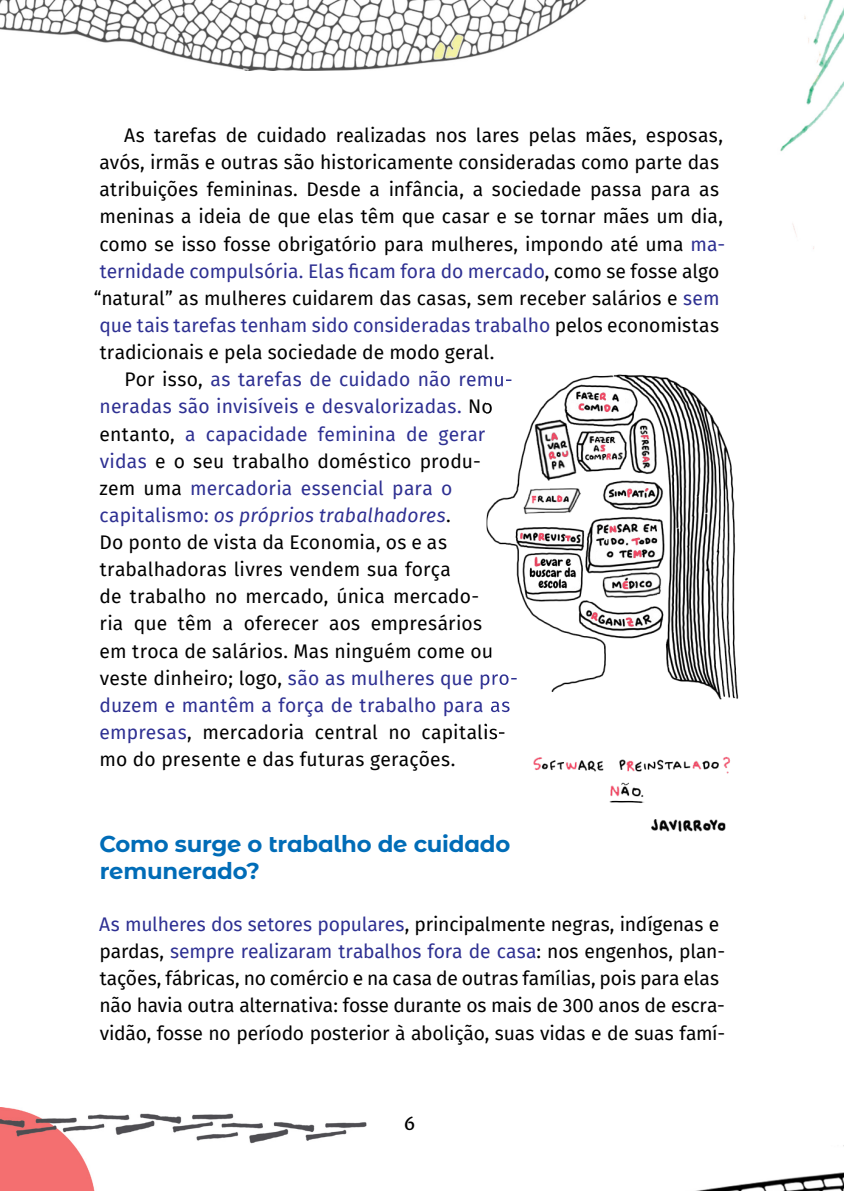
<style>
.page{position:relative;width:844px;height:1191px;background:#fff}
.page>*{position:absolute;margin:0;border:0;box-sizing:border-box;transform-origin:0 0}
.t1{font:700 22.75px/26.6px "Montserrat Alternates";letter-spacing:-.01em;color:#006cb7}
.t2{font:19.25px/27.1px "Fira Sans";color:#000}
.t3{font:19.25px "Fira Sans";letter-spacing:.005em;color:#2e3092}
.t4{font:italic 19.25px "Fira Sans";letter-spacing:.01em;color:#2e3092}
.t5{font:17.5px "Merriweather Sans";color:#000}
.s1{color:#2e3092}
.s2{color:#000}
.s3{font-style:normal}
.s4{font-style:normal;color:#000}
</style>
<div class="page">
<img style="left:780px;top:0;width:63px;height:249px">
<img style="left:0;top:0;width:587px;height:71px">
<img style="left:0;top:1107px;width:366px;height:84px">
<img style="left:696px;top:1172px;width:147px;height:19px">
<img style="left:486px;top:374px;width:253px;height:429px">
<img style="left:486px;top:374px;width:25px;height:12px">
<svg style="left:486px;top:400px;width:6px;height:13px"></svg>
<img style="left:486px;top:642px;width:7px;height:19px">
<img style="left:486px;top:670px;width:30px;height:19px">
<img style="left:486px;top:696px;width:24px;height:20px">
<img style="left:486px;top:724px;width:18px;height:19px">
<img style="left:651px;top:819px;width:74px;height:12px">
<p class="t2" style="left:124px;top:121px;width:600px">As tarefas de cuidado realizadas nos lares pelas mães, esposas,</p>
<p class="t2" style="left:99px;top:148px;width:621px">avós, irmãs e outras são historicamente consideradas como parte das</p>
<p class="t2" style="left:99px;top:175px;width:621px">atribuições femininas. Desde a infância, a sociedade passa para as</p>
<p class="t2" style="left:99px;top:203px;width:624px">meninas a ideia de que elas têm que casar e se tornar mães um dia,</p>
<p class="t2" style="left:99px;top:230px;width:627px">como se isso fosse obrigatório para mulheres, impondo até uma <span class="s1">ma-</span></p>
<p class="t3" style="left:100px;top:256px;width:621px">ternidade compulsória. Elas ficam fora do mercado<span class="s2">, como se fosse algo</span></p>
<p class="t2" style="left:94px;top:284px;width:627px">“natural” as mulheres cuidarem das casas, sem receber salários e <span class="s1">sem</span></p>
<p class="t3" style="left:99px;top:311px;width:621px">que tais tarefas tenham sido consideradas trabalho <span class="s2">pelos economistas</span></p>
<p class="t2" style="left:100px;top:338px;width:396px">tradicionais e pela sociedade de modo geral.</p>
<p class="t3" style="left:124px;top:365px;width:389px"><span class="s2">Por isso,</span> as tarefas de cuidado não remu-</p>
<p class="t3" style="left:99px;top:392px;width:394px">neradas são invisíveis e desvalorizadas. <span class="s2">No</span></p>
<p class="t3" style="left:99px;top:419px;width:387px"><span class="s2">entanto,</span> a capacidade feminina de gerar</p>
<p class="t2" style="left:100px;top:447px;width:383px"><span class="s1">vidas</span> e o seu trabalho doméstico produ-</p>
<p class="t3" style="left:99px;top:473px;width:354px"><span class="s2">zem uma</span> mercadoria essencial para o</p>
<p class="t4" style="left:99px;top:501px;width:352px"><span class="s3">capitalismo:</span> os próprios trabalhadores<span class="s4">.</span></p>
<p class="t2" style="left:99px;top:528px;width:349px">Do ponto de vista da Economia, os e as</p>
<p class="t2" style="left:100px;top:555px;width:352px">trabalhadoras livres vendem sua força</p>
<p class="t2" style="left:99px;top:582px;width:381px">de trabalho no mercado, única mercado-</p>
<p class="t2" style="left:99px;top:609px;width:384px">ria que têm a oferecer aos empresários</p>
<p class="t2" style="left:99px;top:637px;width:395px">em troca de salários. Mas ninguém come ou</p>
<p class="t3" style="left:100px;top:663px;width:419px"><span class="s2">veste dinheiro; logo,</span> são as mulheres que pro-</p>
<p class="t3" style="left:99px;top:690px;width:412px">duzem e mantêm a força de trabalho para as</p>
<p class="t2" style="left:99px;top:718px;width:407px"><span class="s1">empresas</span>, mercadoria central no capitalis-</p>
<p class="t2" style="left:99px;top:745px;width:357px">mo do presente e das futuras gerações.</p>
<p class="t1" style="left:99px;top:830px;width:412px">Como surge o trabalho de cuidado remunerado?</p>
<p class="t2" style="left:99px;top:910px;width:627px"><span class="s1">As mulheres dos setores populares</span>, principalmente negras, indígenas e pardas, <span class="s1">sempre realizaram trabalhos fora de casa</span>: nos engenhos, plan&shy;tações, fábricas, no comércio e na casa de outras famílias, pois para elas não havia outra alternativa: fosse durante os mais de 300 anos de escra&shy;vidão, fosse no período posterior à abolição, suas vidas e de suas famí-</p>
<p class="t5" style="left:403px;top:1108px;width:13px">6</p>
</div>
